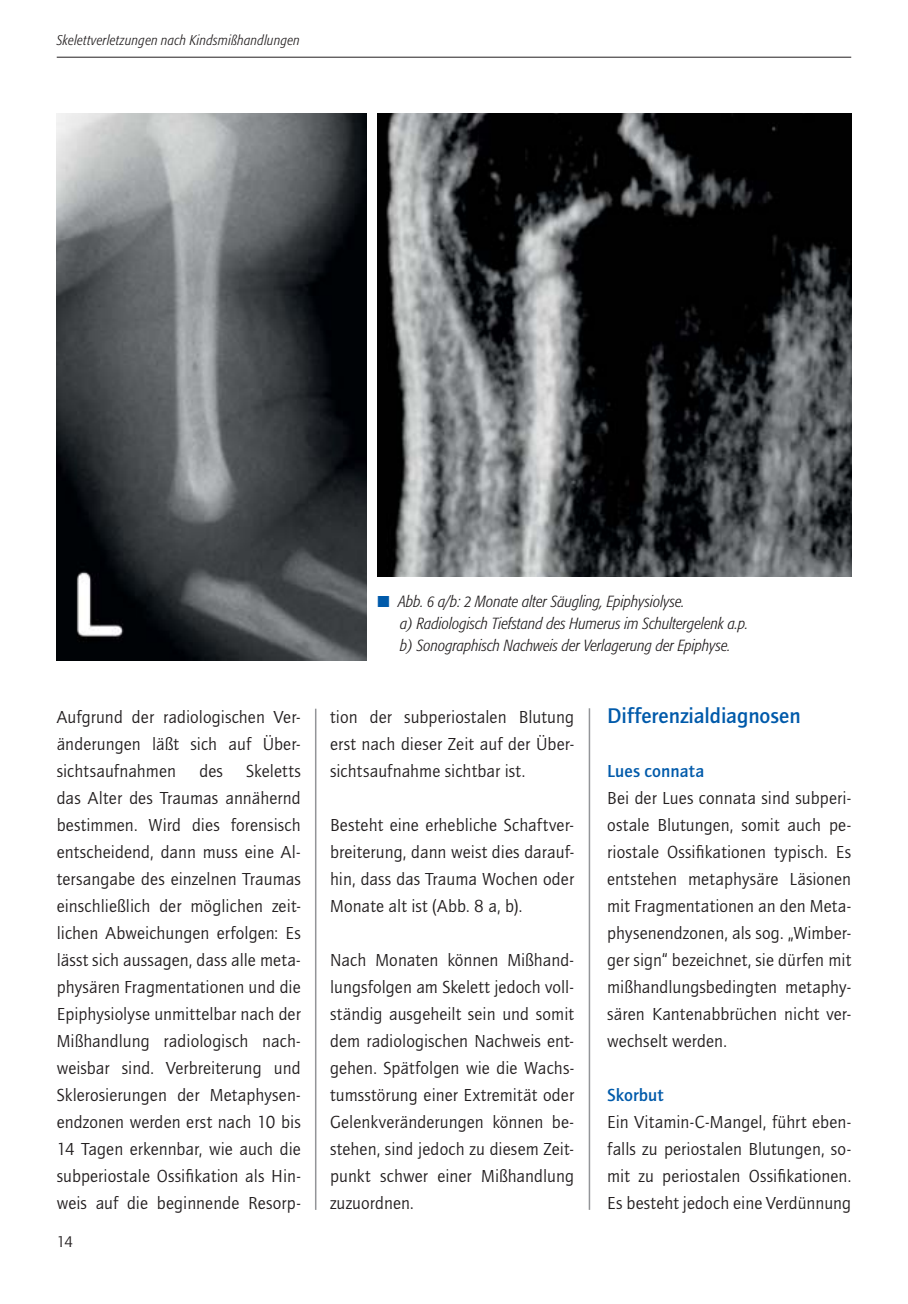
<style>
.page{position:relative;width:908px;height:1304px;background:#fff}
.page>*{position:absolute;margin:0;border:0;box-sizing:border-box;transform-origin:0 0}
.t1{font:700 22px "Quay";color:#005aaa}
.t2{font:18px/27px "Quay";letter-spacing:.005em;color:#231f20;text-align:justify}
.t3{font:700 18px "Quay";letter-spacing:.005em;color:#005aaa}
.t4{font:italic 300 condensed 16px/22px "Formata";color:#231f20}
.t5{font:16px "Quay";color:#231f20}
.t6{font:italic 300 condensed 14px "Formata";letter-spacing:.02em;color:#231f20}
.s1{color:#005aaa}
</style>
<div class="page">
<hr style="left:57px;top:57px;width:793px;height:1px;background:#231f20">
<img style="left:57px;top:113px;width:309px;height:547px">
<img style="left:377px;top:113px;width:473px;height:463px">
<hr style="left:315px;top:709px;width:1px;height:501px;background:#939598">
<hr style="left:588px;top:708px;width:2px;height:502px;background:#939598">
<p class="t6" style="left:57px;top:34px;width:245px">Skelettverletzungen nach Kindsmißhandlungen</p>
<p class="t2" style="left:57px;top:705px;width:245px">Aufgrund der radiologischen Ver&shy;änderungen läßt sich auf Über&shy;sichtsaufnahmen</p>
<p class="t2" style="left:57px;top:759px;width:245px;text-indent:189px">Skeletts das Alter des Traumas annähernd bestimmen. Wird dies forensisch entscheidend, dann muss eine Al&shy;tersangabe des einzelnen Traumas einschließlich der möglichen zeit&shy;lichen Abweichungen erfolgen: Es lässt sich aussagen, dass alle meta&shy;physären Fragmentationen und die Epiphysiolyse unmittelbar nach der Mißhandlung radiologisch nach&shy;weisbar sind. Verbreiterung und Sklerosierungen der Metaphysen&shy;endzonen werden erst nach 10 bis 14 Tagen erkennbar, wie auch die subperiostale Ossifikation als Hin&shy;weis auf die beginnende Resorp-</p>
<p class="t2" style="left:199px;top:759px;width:25px">des</p>
<p class="t5" style="left:57px;top:1235px;width:18px">14</p>
<p class="t4" style="left:400px;top:592px;width:350px;text-indent:-23px"><span class="s1">■</span> Abb. 6 a/b: 2 Monate alter Säugling, Epiphysiolyse.<br>a) Radiologisch Tiefstand des Humerus im Schultergelenk a.p. b) Sonographisch Nachweis der Verlagerung der Epiphyse.</p>
<p class="t2" style="left:330px;top:705px;width:245px">tion der subperiostalen Blutung erst nach dieser Zeit auf der Über&shy;sichtsaufnahme sichtbar ist.</p>
<p class="t2" style="left:330px;top:813px;width:245px">Besteht eine erhebliche Schaftver&shy;breiterung, dann weist dies darauf&shy;hin, dass das Trauma Wochen oder Monate alt ist (Abb. 8 a, b).</p>
<p class="t2" style="left:330px;top:948px;width:245px">Nach Monaten können Mißhand&shy;lungsfolgen am Skelett jedoch voll&shy;ständig ausgeheilt sein und somit dem radiologischen Nachweis ent&shy;gehen. Spätfolgen wie die Wachs&shy;tumsstörung einer Extremität oder Gelenkveränderungen können be&shy;stehen, sind jedoch zu diesem Zeit&shy;punkt schwer einer Mißhandlung zuzuordnen.</p>
<p class="t1" style="left:607px;top:707px;width:195px">Differenzialdiagnosen</p>
<p class="t3" style="left:607px;top:764px;width:99px">Lues connata</p>
<p class="t2" style="left:607px;top:786px;width:245px">Bei der Lues connata sind subperi&shy;ostale Blutungen, somit auch pe&shy;riostale Ossifikationen typisch. Es entstehen metaphysäre Läsionen mit Fragmentationen an den Meta&shy;physenendzonen, als sog. „Wimber&shy;ger sign“ bezeichnet, sie dürfen mit mißhandlungsbedingten metaphy&shy;sären Kantenabbrüchen nicht ver&shy;wechselt werden.</p>
<p class="t3" style="left:607px;top:1088px;width:58px">Skorbut</p>
<p class="t2" style="left:607px;top:1110px;width:245px">Ein Vitamin-C-Mangel, führt eben&shy;falls zu periostalen Blutungen, so&shy;mit zu periostalen Ossifikationen.<br>Es besteht jedoch eine Verdünnung</p>
</div>
